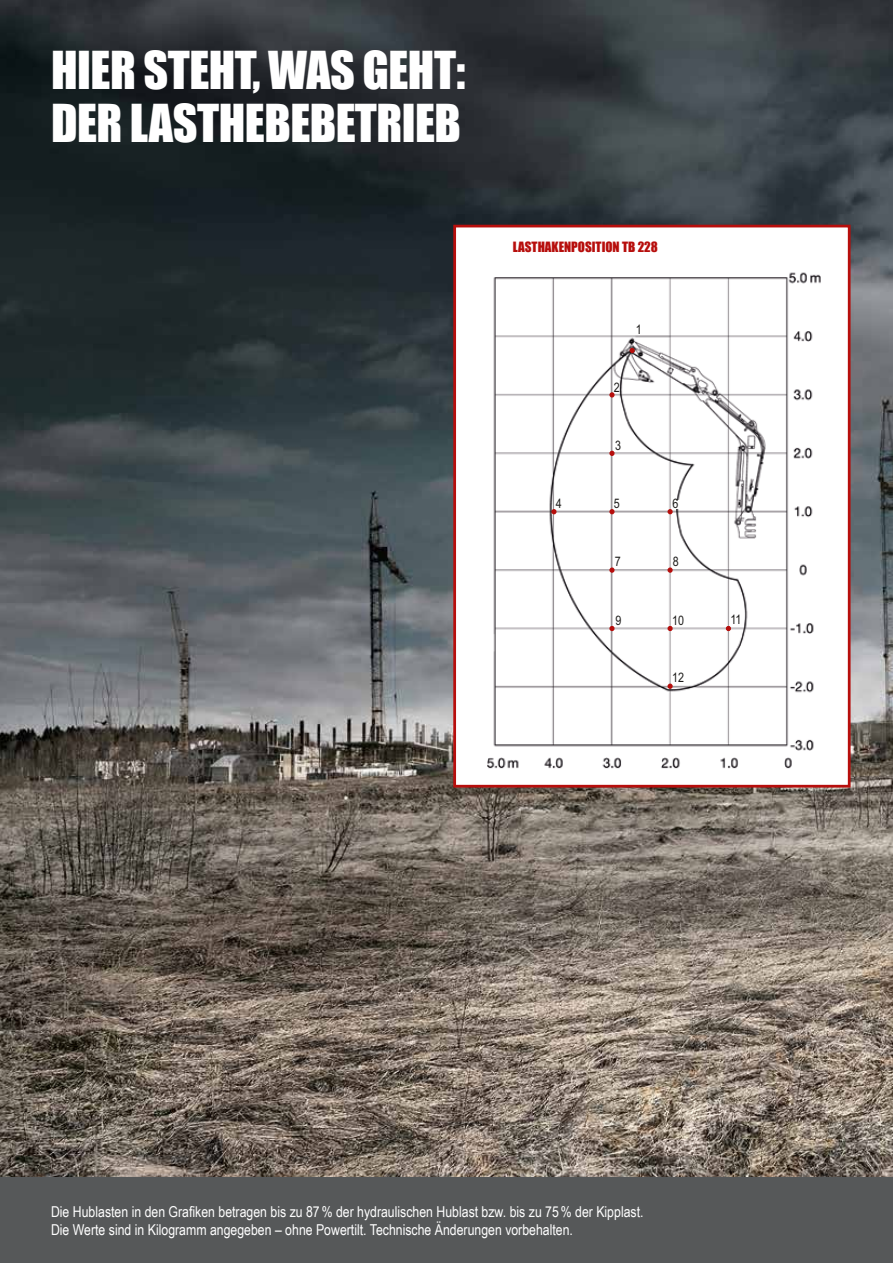
<style>
.page{position:relative;width:893px;height:1263px;background:#fff}
.page>*{position:absolute;margin:0;border:0;box-sizing:border-box;transform-origin:0 0}
.t1{font:48px/52.5px "Impact";letter-spacing:-.01em;color:#fff}
.t2{font:15px/18px "Arial Narrow";color:#fff}
.t3{font:13.2px "Impact";color:#b70e0c}
.t4{font:13.2px "Arial Narrow";color:#1d1c1a}
</style>
<div class="page">
<img style="left:0;top:0;width:893px;height:1178px">
<div style="left:0;top:1178px;width:893px;height:85px;background:#565859"></div>
<div style="left:455px;top:226px;width:394px;height:560px;background:#fff"></div>
<img style="left:487px;top:272px;width:334px;height:497px">
<svg style="left:609px;top:392px;width:6px;height:5px"></svg>
<svg style="left:630px;top:348px;width:5px;height:5px"></svg>
<svg style="left:609px;top:451px;width:6px;height:5px"></svg>
<svg style="left:609px;top:509px;width:6px;height:5px"></svg>
<svg style="left:609px;top:567px;width:6px;height:6px"></svg>
<svg style="left:667px;top:567px;width:6px;height:6px"></svg>
<svg style="left:726px;top:626px;width:5px;height:5px"></svg>
<svg style="left:609px;top:626px;width:6px;height:5px"></svg>
<svg style="left:667px;top:626px;width:6px;height:5px"></svg>
<svg style="left:667px;top:684px;width:6px;height:5px"></svg>
<svg style="left:551px;top:509px;width:6px;height:5px"></svg>
<svg style="left:667px;top:509px;width:6px;height:5px"></svg>
<div style="left:674px;top:499px;width:5px;height:9px;background:#fff"></div>
<div style="left:453px;top:225px;width:397px;height:562px;border:3px solid #b70e0c"></div>
<h1 class="t1" style="left:51px;top:43px;width:416px">HIER STEHT, WAS GEHT:<br>DER LASTHEBEBETRIEB</h1>
<p class="t3" style="left:513px;top:237px;width:147px">LASTHAKENPOSITION TB 228</p>
<p class="t4" style="left:636px;top:319px;width:7px">1</p>
<p class="t4" style="left:614px;top:377px;width:7px">2</p>
<p class="t4" style="left:615px;top:436px;width:7px">3</p>
<p class="t4" style="left:556px;top:494px;width:7px">4</p>
<p class="t4" style="left:614px;top:494px;width:7px">5</p>
<p class="t4" style="left:672px;top:494px;width:7px">6</p>
<p class="t4" style="left:615px;top:552px;width:7px">7</p>
<p class="t4" style="left:673px;top:552px;width:7px">8</p>
<p class="t4" style="left:616px;top:610px;width:7px">9</p>
<p class="t4" style="left:672px;top:610px;width:13px">10</p>
<p class="t4" style="left:672px;top:668px;width:13px">12</p>
<p class="t4" style="left:730px;top:609px;width:13px">11</p>
<p class="t2" style="left:51px;top:1202px;width:594px">Die Hublasten in den Grafiken betragen bis zu 87% der hydraulischen Hublast bzw. bis zu 75% der Kipplast.<br>Die Werte sind in Kilogramm angegeben – ohne Powertilt. Technische Änderungen vorbehalten.</p>
</div>
